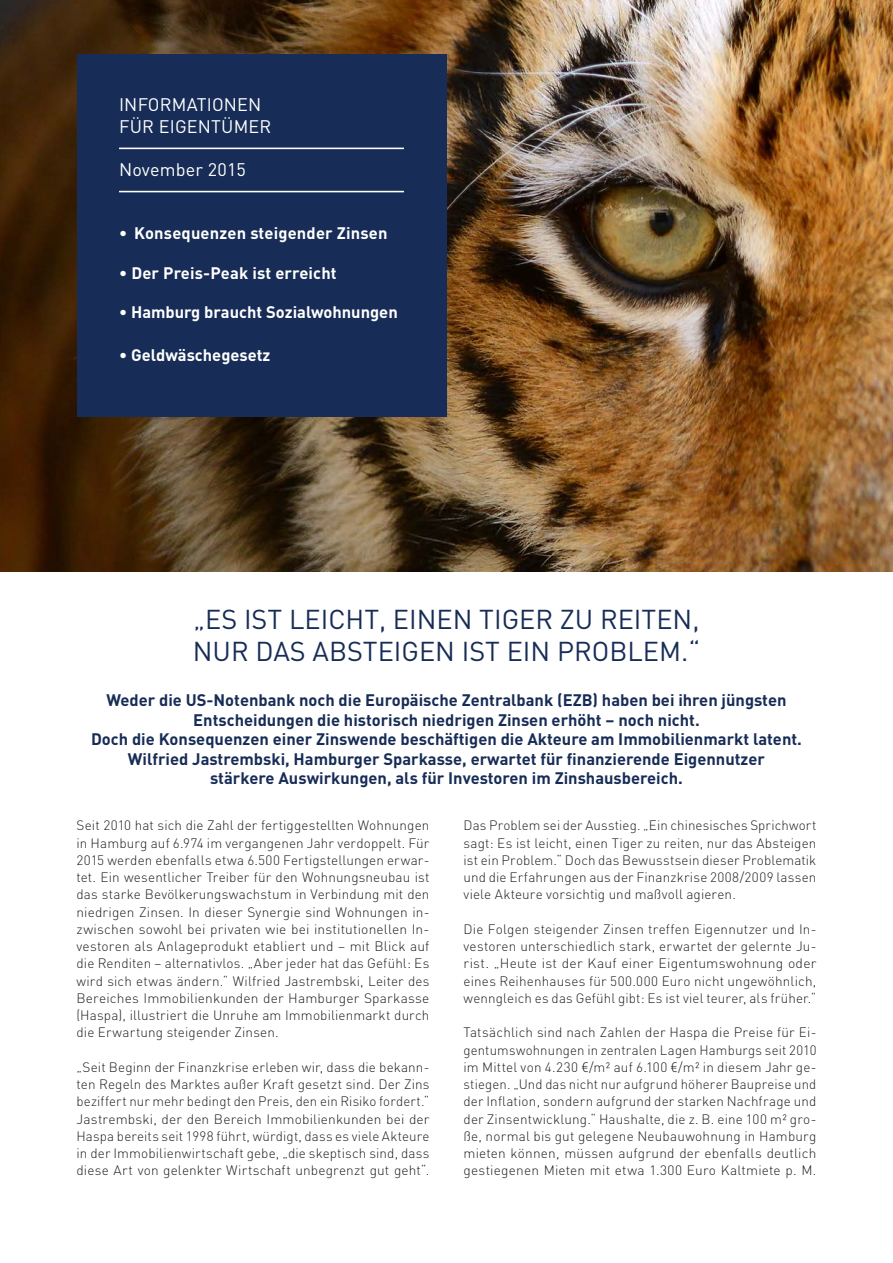
<style>
.page{position:relative;width:893px;height:1263px;background:#fff}
.page>*{position:absolute;margin:0;border:0;box-sizing:border-box;transform-origin:0 0}
.t1{font:27px "DIN";color:#172c56}
.t2{font:18px "DIN";letter-spacing:.01em;color:#fff}
.t3{font:700 16.5px/19.5px "DIN";color:#172c56;text-align:center}
.t4{font:700 16.5px "DIN";color:#fff}
.t5{font:300 13.5px/17.2px "DIN";letter-spacing:.01em;color:#231f20;text-align:justify}
.s1{font-family:"Roboto"}
</style>
<div class="page">
<img style="left:0;top:0;width:893px;height:572px">
<div style="left:77px;top:54px;width:369px;height:362px;background:#172c56"></div>
<hr style="left:119px;top:148px;width:285px;height:1px;background:#fff">
<hr style="left:119px;top:191px;width:285px;height:1px;background:#fff">
<p class="t2" style="left:119px;top:93px;width:144px">INFORMATIONEN</p>
<p class="t2" style="left:119px;top:115px;width:154px">FÜR EIGENTÜMER</p>
<p class="t2" style="left:119px;top:158px;width:128px">November 2015</p>
<p class="t4" style="left:119px;top:222px;width:270px">• Konsequenzen steigender Zinsen</p>
<p class="t4" style="left:119px;top:262px;width:219px">• Der Preis-Peak ist erreicht</p>
<p class="t4" style="left:119px;top:301px;width:280px">• Hamburg braucht Sozialwohnungen</p>
<p class="t4" style="left:119px;top:345px;width:153px">• Geldwäschegesetz</p>
<p class="t1" style="left:194px;top:603px;width:507px">„ES IST LEICHT, EINEN TIGER ZU REITEN,</p>
<p class="t1" style="left:193px;top:634px;width:509px">NUR DAS ABSTEIGEN IST EIN PROBLEM.“</p>
<p class="t3" style="left:106px;top:690px;width:682px">Weder die US-Notenbank noch die Europäische Zentralbank (EZB) haben bei ihren jüngsten</p>
<p class="t3" style="left:193px;top:709px;width:508px">Entscheidungen die historisch niedrigen Zinsen erhöht – noch nicht.</p>
<p class="t3" style="left:91px;top:729px;width:712px">Doch die Konsequenzen einer Zinswende beschäftigen die Akteure am Immobilienmarkt latent.<br>Wilfried Jastrembski, Hamburger Sparkasse, erwartet für finanzierende Eigennutzer</p>
<p class="t3" style="left:210px;top:768px;width:474px">stärkere Auswirkungen, als für Investoren im Zinshausbereich.</p>
<p class="t5" style="left:77px;top:817px;width:354px">Seit 2010 hat sich die Zahl der fertiggestellten Wohnungen in Hamburg auf 6.974 im vergangenen Jahr verdoppelt. Für 2015 werden ebenfalls etwa 6.500 Fertigstellungen erwar&shy;tet. Ein wesentlicher Treiber für den Wohnungsneubau ist das starke Bevölkerungswachstum in Verbindung mit den niedrigen Zinsen. In dieser Synergie sind Wohnungen in&shy;zwischen sowohl bei privaten wie bei institutionellen In&shy;vestoren als Anlageprodukt etabliert und – mit Blick auf die Renditen – alternativlos. „Aber jeder hat das Gefühl: Es wird sich etwas ändern.“ Wilfried Jastrembski, Leiter des Bereiches Immobilienkunden der Hamburger Sparkasse (Haspa), illustriert die Unruhe am Immobilienmarkt durch die Erwartung steigender Zinsen.</p>
<p class="t5" style="left:77px;top:1058px;width:354px">„Seit Beginn der Finanzkrise erleben wir, dass die bekann&shy;ten Regeln des Marktes außer Kraft gesetzt sind. Der Zins beziffert nur mehr bedingt den Preis, den ein Risiko fordert.“</p>
<p class="t5" style="left:77px;top:1110px;width:354px">Jastrembski, der den Bereich Immobilienkunden bei der Haspa bereits seit 1998 führt, würdigt, dass es viele Akteure in der Immobilienwirtschaft gebe, „die skeptisch sind, dass diese Art von gelenkter Wirtschaft unbegrenzt gut geht“.</p>
<p class="t5" style="left:463px;top:817px;width:354px">Das Problem sei der Ausstieg. „Ein chinesisches Sprichwort sagt: Es ist leicht, einen Tiger zu reiten, nur das Absteigen ist ein Problem.“ Doch das Bewusstsein dieser Problematik und die Erfahrungen aus der Finanzkrise 2008/2009 lassen viele Akteure vorsichtig und maßvoll agieren.</p>
<p class="t5" style="left:463px;top:920px;width:354px">Die Folgen steigender Zinsen treffen Eigennutzer und In&shy;vestoren unterschiedlich stark, erwartet der gelernte Ju&shy;rist. „Heute ist der Kauf einer Eigentumswohnung oder eines Reihenhauses für 500.000 Euro nicht ungewöhnlich, wenngleich es das Gefühl gibt: Es ist viel teurer, als früher.“</p>
<p class="t5" style="left:463px;top:1024px;width:354px">Tatsächlich sind nach Zahlen der Haspa die Preise für Ei&shy;gentumswohnungen in zentralen Lagen Hamburgs seit 2010 im Mittel von 4.230 <span class="s1">€</span>/m² auf 6.100 <span class="s1">€</span>/m² in diesem Jahr ge&shy;stiegen. „Und das nicht nur aufgrund höherer Baupreise und der Inflation, sondern aufgrund der starken Nachfrage und der Zinsentwicklung.“ Haushalte, die z. B. eine 100 m² gro&shy;ße, normal bis gut gelegene Neubauwohnung in Hamburg mieten können, müssen aufgrund der ebenfalls deutlich gestiegenen Mieten mit etwa 1.300 Euro Kaltmiete p. M.</p>
</div>
